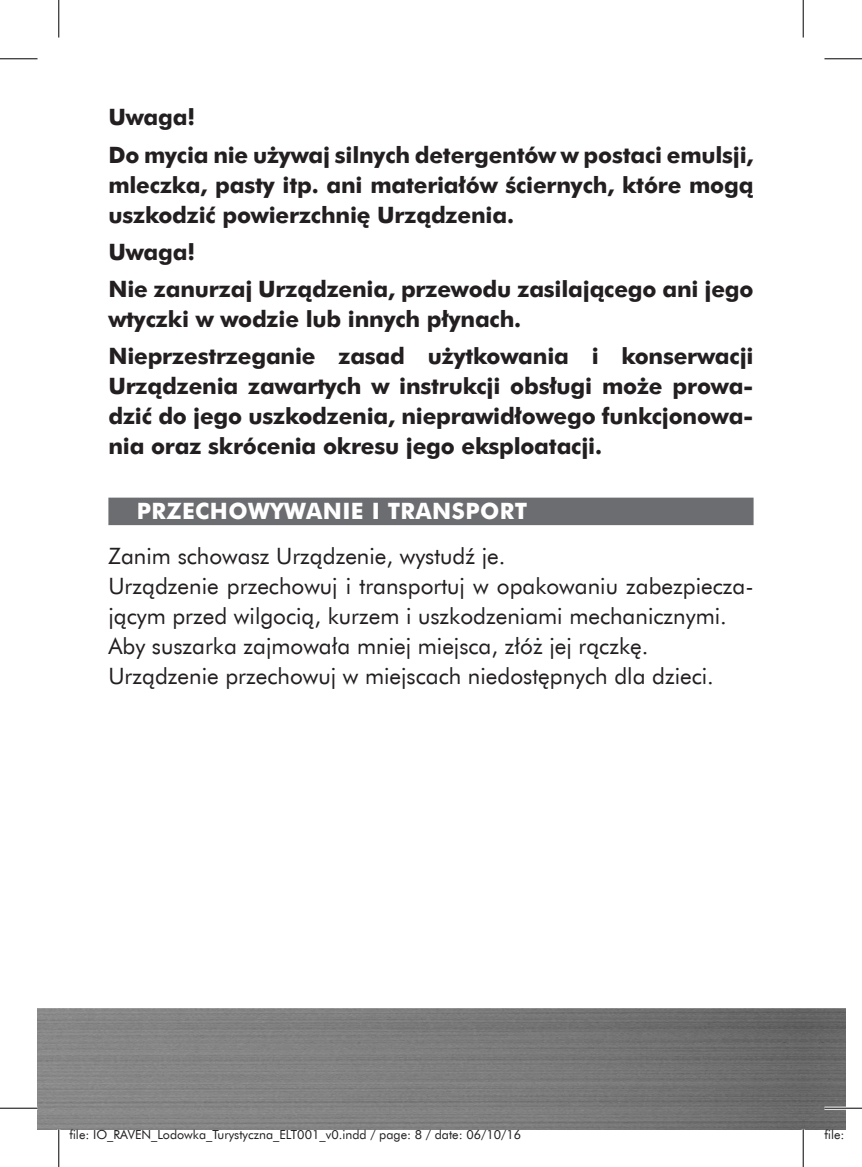
<style>
.page{position:relative;width:862px;height:1167px;background:#fff}
.page>*{position:absolute;margin:0;border:0;box-sizing:border-box;transform-origin:0 0}
.t1{font:700 22.5px/37px "Futura EU";letter-spacing:-.01em;color:#231f20}
.t2{font:22.5px/30px "Futura EU";color:#231f20}
.t3{font:700 22.5px "Futura EU";letter-spacing:.02em;color:#fff}
.t4{font:12.5px "Futura EU";color:#231f20}
</style>
<div class="page">
<img style="left:38px;top:1008px;width:807px;height:121px">
<div style="left:108px;top:497px;width:645px;height:28px;background:#6c6d70"></div>
<hr style="left:824px;top:1106px;width:38px;height:3px;background:#fff">
<hr style="left:0;top:58px;width:38px;height:1px;background:#000">
<hr style="left:824px;top:58px;width:38px;height:1px;background:#000">
<hr style="left:0;top:1107px;width:38px;height:1px;background:#000">
<hr style="left:824px;top:1107px;width:38px;height:1px;background:#000">
<hr style="left:58px;top:0;width:1px;height:37px;background:#000">
<hr style="left:58px;top:1129px;width:1px;height:37px;background:#000">
<hr style="left:802px;top:0;width:1px;height:37px;background:#000">
<hr style="left:802px;top:1129px;width:1px;height:37px;background:#000">
<p class="t1" style="left:108px;top:100px;width:646px">Uwaga!<br>Do mycia nie używaj silnych detergentów w postaci emulsji,</p>
<p class="t1" style="left:108px;top:170px;width:646px;line-height:30px">mleczka, pasty itp. ani materiałów ściernych, które mogą uszkodzić powierzchnię Urządzenia.</p>
<p class="t1" style="left:108px;top:234px;width:646px">Uwaga!<br>Nie zanurzaj Urządzenia, przewodu zasilającego ani jego</p>
<p class="t1" style="left:108px;top:301px;width:646px">wtyczki w wodzie lub innych płynach.<br>Nieprzestrzeganie zasad użytkowania i konserwacji</p>
<p class="t1" style="left:108px;top:372px;width:646px;line-height:30px;text-align:justify">Urządzenia zawartych w instrukcji obsługi może prowa&shy;dzić do jego uszkodzenia, nieprawidłowego funkcjonowa&shy;nia oraz skrócenia okresu jego eksploatacji.</p>
<p class="t3" style="left:137px;top:497px;width:392px">PRZECHOWYWANIE I TRANSPORT</p>
<p class="t2" style="left:108px;top:541px;width:646px">Zanim schowasz Urządzenie, wystudź je.<br>Urządzenie przechowuj i transportuj w opakowaniu zabezpiecza&shy;jącym przed wilgocią, kurzem i uszkodzeniami mechanicznymi.<br>Aby suszarka zajmowała mniej miejsca, złóż jej rączkę.<br>Urządzenie przechowuj w miejscach niedostępnych dla dzieci.</p>
<p class="t4" style="left:69px;top:1126px;width:453px">file: IO_RAVEN_Lodowka_Turystyczna_ELT001_v0.indd / page: 8 / date: 06/10/16</p>
<p class="t4" style="left:824px;top:1126px;width:39px">file: IO</p>
</div>
